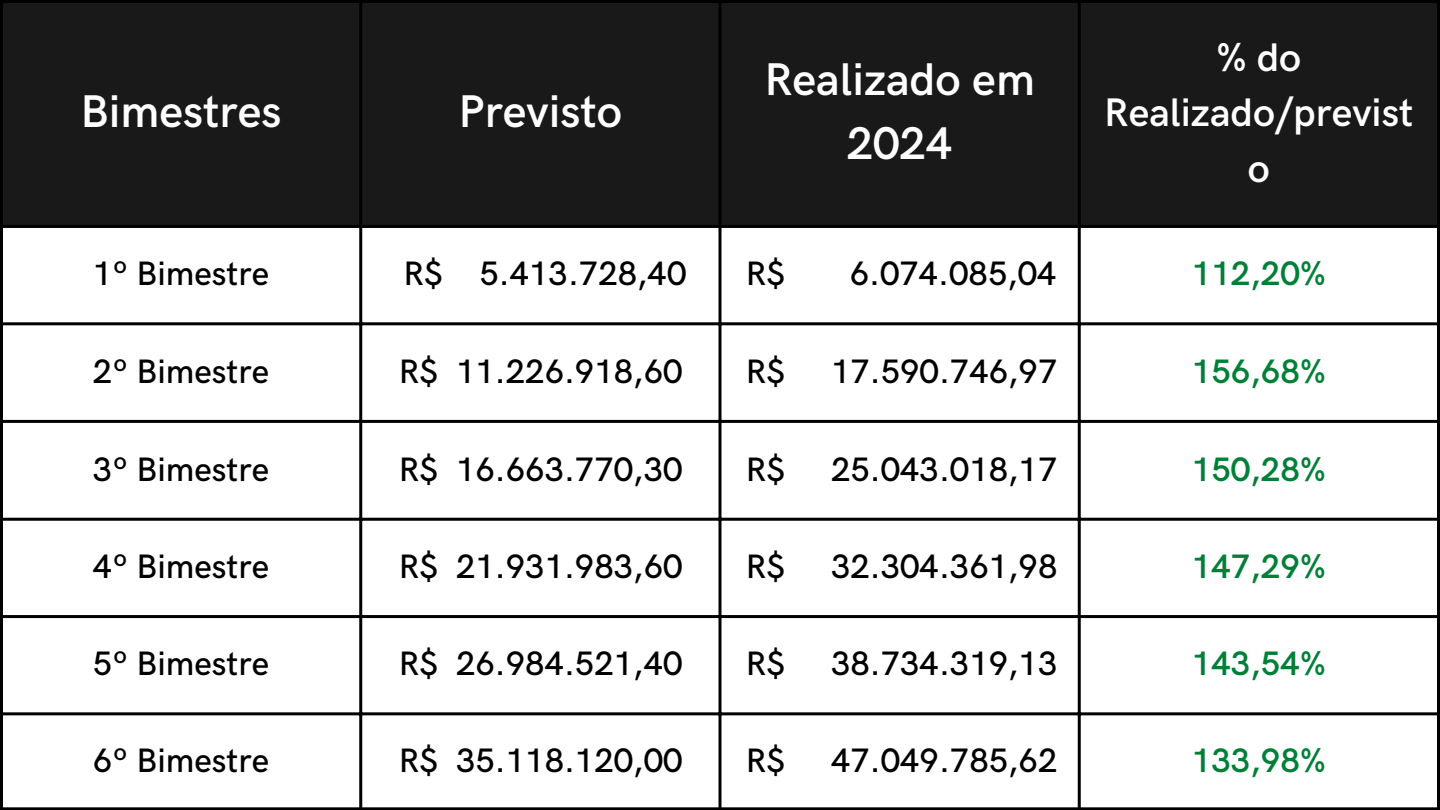
<style>
.page{position:relative;width:1440px;height:810px;background:#fff}
.page>*{position:absolute;margin:0;border:0;box-sizing:border-box;transform-origin:0 0}
.t1{font:600 46px/63.8px "HK Grotesk";color:#fff;text-align:center}
.t2{font:600 40px/55.5px "HK Grotesk";color:#fff;text-align:center}
.t3{font:500 34px "HK Grotesk";color:#000}
.t4{font:600 34px "HK Grotesk";color:#008037}
</style>
<div class="page">
<div style="left:3px;top:3px;width:1434px;height:222px;background:#191919"></div>
<hr style="left:0;top:3px;width:3px;height:804px;background:#000">
<hr style="left:359px;top:3px;width:3px;height:804px;background:#000">
<hr style="left:718px;top:3px;width:3px;height:804px;background:#000">
<hr style="left:1078px;top:3px;width:3px;height:804px;background:#000">
<hr style="left:1437px;top:3px;width:3px;height:804px;background:#000">
<hr style="left:0;top:0;width:1440px;height:3px;background:#000">
<hr style="left:0;top:225px;width:1440px;height:3px;background:#000">
<hr style="left:0;top:322px;width:1440px;height:3px;background:#000">
<hr style="left:0;top:420px;width:1440px;height:3px;background:#000">
<hr style="left:0;top:518px;width:1440px;height:3px;background:#000">
<hr style="left:0;top:615px;width:1440px;height:3px;background:#000">
<hr style="left:0;top:712px;width:1440px;height:3px;background:#000">
<hr style="left:0;top:807px;width:1440px;height:3px;background:#000">
<p class="t1" style="left:81px;top:81px;width:203px">Bimestres</p>
<p class="t1" style="left:459px;top:81px;width:165px">Previsto</p>
<p class="t1" style="left:764px;top:50px;width:272px">Realizado em<br>2024</p>
<p class="t2" style="left:1104px;top:31px;width:311px">% do<br>Realizado/previst o</p>
<p class="t3" style="left:93px;top:254px;width:178px">1º Bimestre</p>
<p class="t3" style="left:404px;top:254px;width:284px">R$ 5.413.728,40</p>
<p class="t3" style="left:746px;top:254px;width:41px">R$</p>
<p class="t3" style="left:850px;top:254px;width:208px">6.074.085,04</p>
<p class="t4" style="left:1192px;top:254px;width:135px">112,20%</p>
<p class="t3" style="left:93px;top:352px;width:178px">2º Bimestre</p>
<p class="t3" style="left:399px;top:352px;width:285px">R$ 11.226.918,60</p>
<p class="t3" style="left:746px;top:352px;width:41px">R$</p>
<p class="t3" style="left:831px;top:352px;width:228px">17.590.746,97</p>
<p class="t4" style="left:1192px;top:352px;width:135px">156,68%</p>
<p class="t3" style="left:93px;top:450px;width:178px">3º Bimestre</p>
<p class="t3" style="left:399px;top:450px;width:285px">R$ 16.663.770,30</p>
<p class="t3" style="left:746px;top:450px;width:41px">R$</p>
<p class="t3" style="left:831px;top:450px;width:228px">25.043.018,17</p>
<p class="t4" style="left:1192px;top:450px;width:135px">150,28%</p>
<p class="t3" style="left:93px;top:547px;width:178px">4º Bimestre</p>
<p class="t3" style="left:399px;top:547px;width:285px">R$ 21.931.983,60</p>
<p class="t3" style="left:746px;top:547px;width:41px">R$</p>
<p class="t3" style="left:831px;top:547px;width:228px">32.304.361,98</p>
<p class="t4" style="left:1192px;top:547px;width:135px">147,29%</p>
<p class="t3" style="left:93px;top:644px;width:178px">5º Bimestre</p>
<p class="t3" style="left:399px;top:644px;width:285px">R$ 26.984.521,40</p>
<p class="t3" style="left:746px;top:644px;width:41px">R$</p>
<p class="t3" style="left:831px;top:644px;width:228px">38.734.319,13</p>
<p class="t4" style="left:1192px;top:644px;width:135px">143,54%</p>
<p class="t3" style="left:93px;top:741px;width:178px">6º Bimestre</p>
<p class="t3" style="left:399px;top:741px;width:285px">R$ 35.118.120,00</p>
<p class="t3" style="left:746px;top:741px;width:41px">R$</p>
<p class="t3" style="left:831px;top:741px;width:228px">47.049.785,62</p>
<p class="t4" style="left:1192px;top:741px;width:135px">133,98%</p>
</div>
